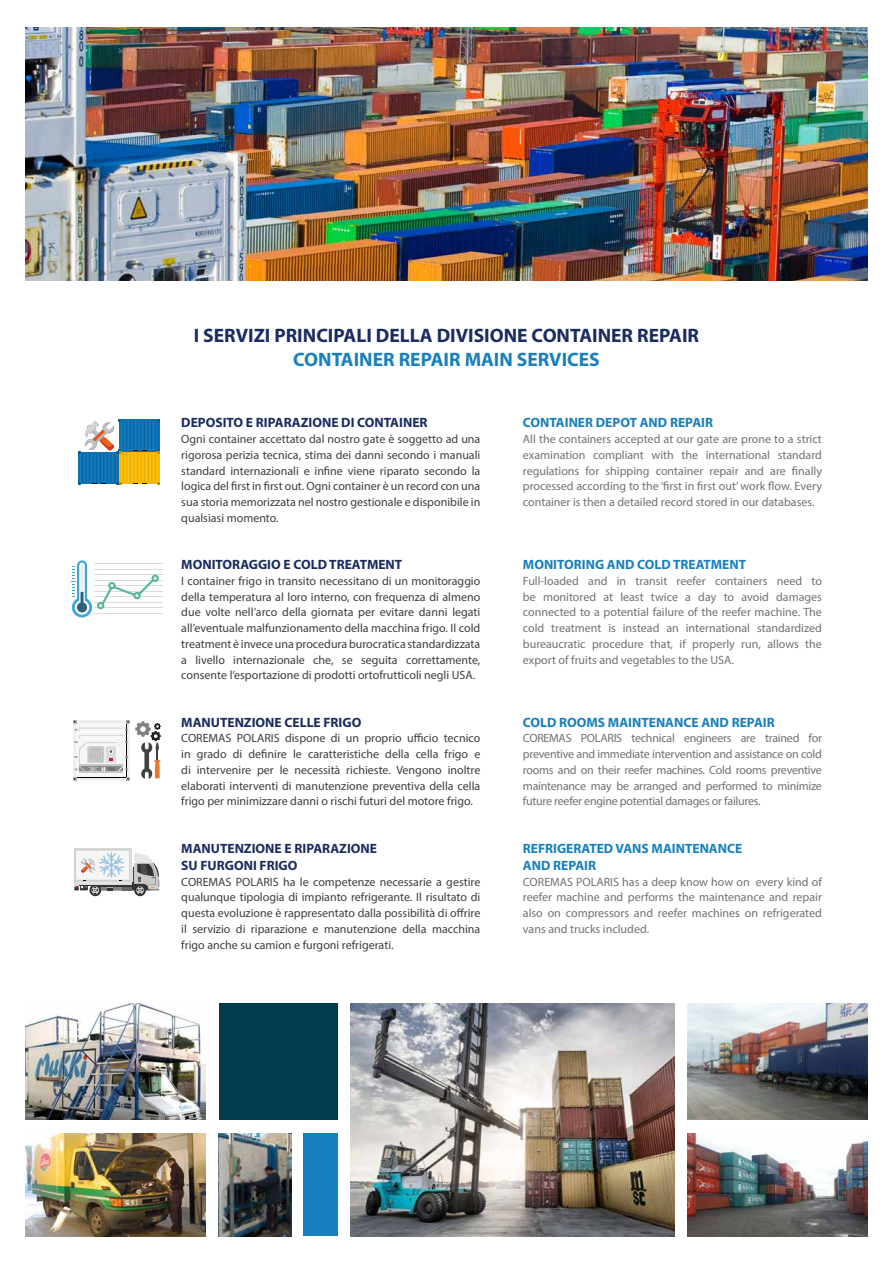
<style>
.page{position:relative;width:893px;height:1263px;background:#fff}
.page>*{position:absolute;margin:0;border:0;box-sizing:border-box;transform-origin:0 0}
.t1{font:700 19.5px "Myriad Pro";color:#1a2c60}
.t2{font:700 19.5px "Myriad Pro";color:#1880bf}
.t3{font:700 13.5px/16.5px "Myriad Pro";color:#1a2c60}
.t4{font:700 13.5px/16.5px "Myriad Pro";color:#1880bf}
.t5{font:12px/15.8px "Myriad Pro";color:#3e3d40;text-align:justify}
.t6{font:12px/15.8px "Myriad Pro";color:#707172;text-align:justify}
</style>
<div class="page">
<img style="left:26px;top:28px;width:841px;height:253px">
<img style="left:688px;top:1133px;width:179px;height:103px">
<img style="left:688px;top:1003px;width:179px;height:117px">
<div style="left:219px;top:1003px;width:119px;height:117px;background:#003c4c"></div>
<div style="left:303px;top:1133px;width:35px;height:103px;background:#1880bf"></div>
<img style="left:351px;top:1003px;width:323px;height:233px">
<img style="left:26px;top:1003px;width:179px;height:117px">
<img style="left:26px;top:1133px;width:179px;height:103px">
<img style="left:219px;top:1133px;width:72px;height:103px">
<svg style="left:78px;top:419px;width:82px;height:65px"></svg>
<svg style="left:73px;top:720px;width:88px;height:61px"></svg>
<hr style="left:79px;top:772px;width:43px;height:1px;background:#c6c7c8">
<hr style="left:94px;top:596px;width:69px;height:1px;background:#d9dadb">
<hr style="left:94px;top:602px;width:69px;height:1px;background:#d9dadb">
<hr style="left:94px;top:607px;width:69px;height:1px;background:#d9dadb">
<hr style="left:94px;top:613px;width:69px;height:1px;background:#d9dadb">
<hr style="left:94px;top:563px;width:69px;height:1px;background:#d9dadb">
<hr style="left:94px;top:569px;width:69px;height:1px;background:#d9dadb">
<hr style="left:94px;top:574px;width:69px;height:1px;background:#d9dadb">
<hr style="left:94px;top:580px;width:69px;height:1px;background:#d9dadb">
<hr style="left:94px;top:585px;width:69px;height:1px;background:#d9dadb">
<hr style="left:94px;top:591px;width:69px;height:1px;background:#d9dadb">
<svg style="left:71px;top:560px;width:88px;height:57px"></svg>
<div style="left:134px;top:884px;width:12px;height:12px;background:#353434;border-radius:50%"></div>
<svg style="left:89px;top:884px;width:12px;height:12px"></svg>
<div style="left:74px;top:848px;width:58px;height:37px;background:#d9dadb"></div>
<svg style="left:74px;top:849px;width:85px;height:45px"></svg>
<h1 class="t1" style="left:194px;top:323px;width:507px">I SERVIZI PRINCIPALI DELLA DIVISIONE CONTAINER REPAIR</h1>
<h1 class="t2" style="left:293px;top:346px;width:308px">CONTAINER REPAIR MAIN SERVICES</h1>
<p class="t3" style="left:181px;top:414px;width:248px">DEPOSITO E RIPARAZIONE DI CONTAINER</p>
<p class="t5" style="left:181px;top:431px;width:301px">Ogni container accettato dal nostro gate è soggetto ad una rigorosa perizia tecnica, stima dei danni secondo i manuali standard internazionali e infine viene riparato secondo la logica del first in first out. Ogni container è un record con una sua storia memorizzata nel nostro gestionale e disponibile in qualsiasi momento.</p>
<p class="t3" style="left:181px;top:556px;width:223px">MONITORAGGIO E COLD TREATMENT</p>
<p class="t5" style="left:181px;top:573px;width:301px">I container frigo in transito necessitano di un monitoraggio della temperatura al loro interno, con frequenza di almeno due volte nell’arco della giornata per evitare danni legati all’eventuale malfunzionamento della macchina frigo. Il cold treatment è invece una procedura burocratica standardizzata a livello internazionale che, se seguita correttamente, consente l’esportazione di prodotti ortofrutticoli negli USA.</p>
<p class="t3" style="left:181px;top:713px;width:182px">MANUTENZIONE CELLE FRIGO</p>
<p class="t5" style="left:181px;top:730px;width:301px">COREMAS POLARIS dispone di un proprio ufficio tecnico in grado di definire le caratteristiche della cella frigo e di intervenire per le necessità richieste. Vengono inoltre elaborati interventi di manutenzione preventiva della cella frigo per minimizzare danni o rischi futuri del motore frigo.</p>
<p class="t3" style="left:181px;top:840px;width:197px">MANUTENZIONE E RIPARAZIONE<br>SU FURGONI FRIGO</p>
<p class="t5" style="left:181px;top:873px;width:301px">COREMAS POLARIS ha le competenze necessarie a gestire qualunque tipologia di impianto refrigerante. Il risultato di questa evoluzione è rappresentato dalla possibilità di offrire il servizio di riparazione e manutenzione della macchina frigo anche su camion e furgoni refrigerati.</p>
<p class="t4" style="left:523px;top:414px;width:192px">CONTAINER DEPOT AND REPAIR</p>
<p class="t6" style="left:523px;top:431px;width:301px">All the containers accepted at our gate are prone to a strict examination compliant with the international standard regulations for shipping container repair and are finally processed according to the ‘first in first out’ work flow. Every container is then a detailed record stored in our databases.</p>
<p class="t4" style="left:523px;top:556px;width:225px">MONITORING AND COLD TREATMENT</p>
<p class="t6" style="left:523px;top:573px;width:301px">Full-loaded and in transit reefer containers need to be monitored at least twice a day to avoid damages connected to a potential failure of the reefer machine. The cold treatment is instead an international standardized bureaucratic procedure that, if properly run, allows the export of fruits and vegetables to the USA.</p>
<p class="t4" style="left:523px;top:713px;width:253px">COLD ROOMS MAINTENANCE AND REPAIR</p>
<p class="t6" style="left:523px;top:730px;width:301px">COREMAS POLARIS technical engineers are trained for preventive and immediate intervention and assistance on cold rooms and on their reefer machines. Cold rooms preventive maintenance may be arranged and performed to minimize future reefer engine potential damages or failures.</p>
<p class="t4" style="left:523px;top:840px;width:221px">REFRIGERATED VANS MAINTENANCE<br>AND REPAIR</p>
<p class="t6" style="left:523px;top:873px;width:301px">COREMAS POLARIS has a deep know how on every kind of reefer machine and performs the maintenance and repair also on compressors and reefer machines on refrigerated vans and trucks included.</p>
</div>
